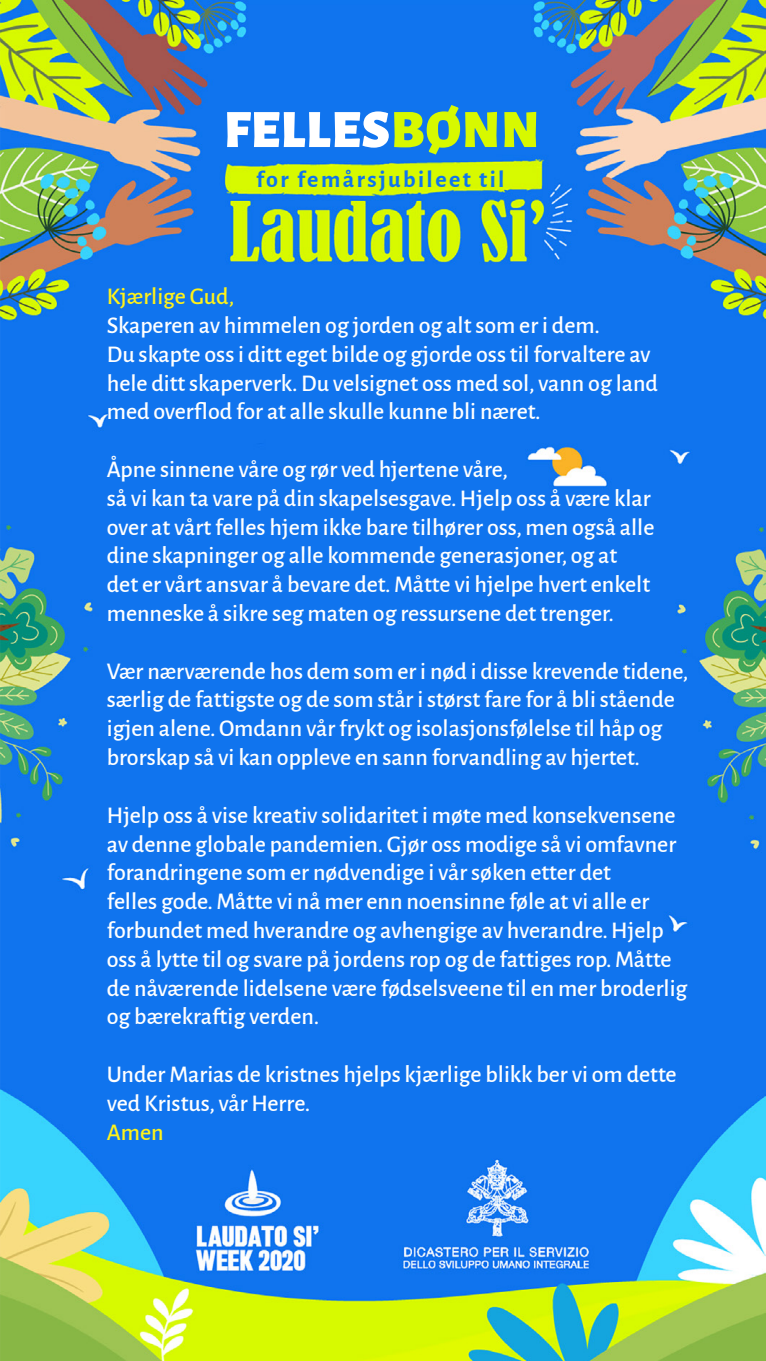
<style>
.page{position:relative;width:766px;height:1361px;background:#fff}
.page>*{position:absolute;margin:0;border:0;box-sizing:border-box;transform-origin:0 0}
.t1{font:900 54px "Alegreya Sans";letter-spacing:.015em;color:#fff}
.t2{font:500 24px/28.8px "Alegreya Sans";color:#fff}
.t3{font:700 24px "Alegreya Sans";letter-spacing:.1em;color:#0f74ee}
.t4{font:500 24px "Alegreya Sans";color:#fff219}
.s1{color:#d7f900}
</style>
<div class="page">
<img style="left:0;top:0;width:765px;height:1361px">
<p class="t1" style="left:224px;top:87px;width:317px">FELLES<span class="s1">BØNN</span></p>
<p class="t3" style="left:256px;top:162px;width:250px">for femårsjubileet til</p>
<p class="t4" style="left:107px;top:280px;width:129px">Kjærlige Gud,</p>
<p class="t2" style="left:107px;top:310px;width:494px">Skaperen av himmelen og jorden og alt som er i dem.</p>
<p class="t2" style="left:107px;top:338px;width:552px">Du skapte oss i ditt eget bilde og gjorde oss til forvaltere av hele ditt skaperverk. Du velsignet oss med sol, vann og land med overflod for at alle skulle kunne bli næret.</p>
<p class="t2" style="left:107px;top:454px;width:549px">Åpne sinnene våre og rør ved hjertene våre,<br>så vi kan ta vare på din skapelsesgave. Hjelp oss å være klar over at vårt felles hjem ikke bare tilhører oss, men også alle dine skapninger og alle kommende generasjoner, og at det er vårt ansvar å bevare det. Måtte vi hjelpe hvert enkelt menneske å sikre seg maten og ressursene det trenger.</p>
<p class="t2" style="left:107px;top:655px;width:583px">Vær nærværende hos dem som er i nød i disse krevende tidene, særlig de fattigste og de som står i størst fare for å bli stående igjen alene. Omdann vår frykt og isolasjonsfølelse til håp og brorskap så vi kan oppleve en sann forvandling av hjertet.</p>
<p class="t2" style="left:107px;top:799px;width:582px">Hjelp oss å vise kreativ solidaritet i møte med konsekvensene av denne globale pandemien. Gjør oss modige så vi omfavner forandringene som er nødvendige i vår søken etter det<br>felles gode. Måtte vi nå mer enn noensinne føle at vi alle er forbundet med hverandre og avhengige av hverandre. Hjelp oss å lytte til og svare på jordens rop og de fattiges rop. Måtte de nåværende lidelsene være fødselsveene til en mer broderlig og bærekraftig verden.</p>
<p class="t2" style="left:107px;top:1058px;width:571px">Under Marias de kristnes hjelps kjærlige blikk ber vi om dette ved Kristus, vår Herre.</p>
<p class="t4" style="left:107px;top:1115px;width:58px">Amen</p>
</div>
